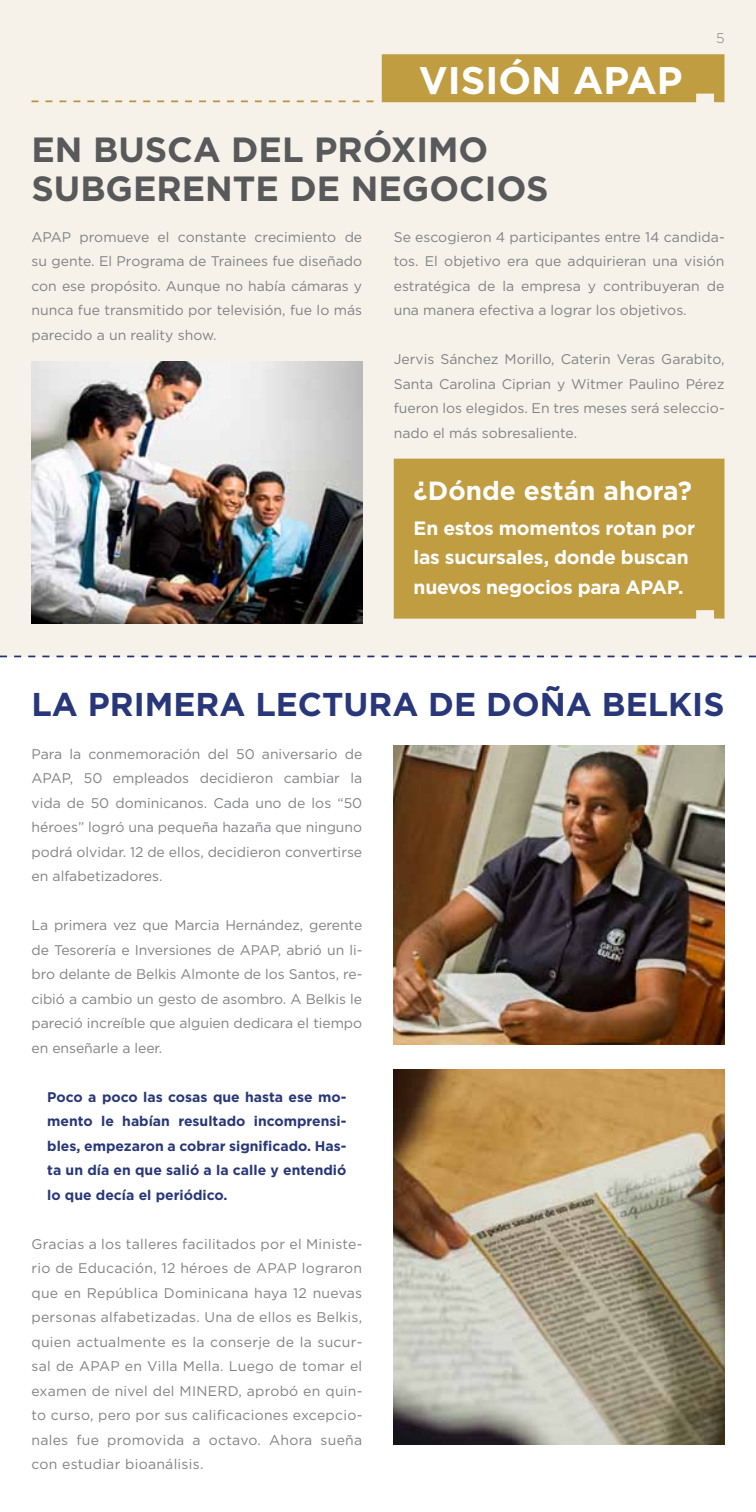
<style>
.page{position:relative;width:756px;height:1512px;background:#fff}
.page>*{position:absolute;margin:0;border:0;box-sizing:border-box;transform-origin:0 0}
.t1{font:700 38.5px "Gotham";color:#fff}
.t2{font:700 35px/38.5px "Gotham";color:#58595b}
.t3{font:700 32.9px "Gotham";color:#283779}
.t4{font:700 26.25px "Gotham";color:#fff}
.t5{font:700 19.25px/29.8px "Gotham";letter-spacing:-.015em;color:#fff}
.t6{font:14px/24.5px "Gotham";color:#808285;text-align:justify}
.t7{font:700 14px/24.5px "Gotham";color:#283779;text-align:justify}
.t8{font:300 14px "Gotham";color:#808285}
</style>
<div class="page">
<div style="left:0;top:0;width:756px;height:656px;background:#f7f2e9"></div>
<div style="left:382px;top:54px;width:342px;height:48px;background:#c19d42"></div>
<svg style="left:32px;top:100px;width:342px;height:2px"></svg>
<img style="left:32px;top:362px;width:330px;height:262px">
<div style="left:394px;top:459px;width:330px;height:160px;background:#c19d42"></div>
<img style="left:394px;top:1069px;width:330px;height:376px">
<img style="left:394px;top:745px;width:330px;height:299px">
<svg style="left:0;top:656px;width:756px;height:1px"></svg>
<h1 class="t1" style="left:419px;top:54px;width:265px">VISIÓN APAP</h1>
<h2 class="t2" style="left:32px;top:130px;width:519px">EN BUSCA DEL PRÓXIMO<br>SUBGERENTE DE NEGOCIOS</h2>
<p class="t8" style="left:716px;top:29px;width:10px">5</p>
<p class="t6" style="left:32px;top:224px;width:332px">APAP promueve el constante crecimiento de su gente. El Programa de Trainees fue diseñado con ese propósito. Aunque no había cámaras y nunca fue transmitido por televisión, fue lo más parecido a un reality show.</p>
<p class="t6" style="left:394px;top:224px;width:332px">Se escogieron 4 participantes entre 14 candida&shy;tos. El objetivo era que adquirieran una visión estratégica de la empresa y contribuyeran de una manera efectiva a lograr los objetivos.</p>
<p class="t6" style="left:394px;top:347px;width:332px">Jervis Sánchez Morillo, Caterin Veras Garabito, Santa Carolina Ciprian y Witmer Paulino Pérez fueron los elegidos. En tres meses será seleccio&shy;nado el más sobresaliente.</p>
<h3 class="t4" style="left:414px;top:473px;width:280px">¿Dónde están ahora?</h3>
<h3 class="t5" style="left:414px;top:513px;width:283px">En estos momentos rotan por las sucursales, donde buscan nuevos negocios para APAP.</h3>
<h3 class="t3" style="left:32px;top:682px;width:695px">LA PRIMERA LECTURA DE DOÑA BELKIS</h3>
<p class="t6" style="left:32px;top:741px;width:332px">Para la conmemoración del 50 aniversario de APAP, 50 empleados decidieron cambiar la vida de 50 dominicanos. Cada uno de los “50 héroes” logró una pequeña hazaña que ninguno podrá olvidar. 12 de ellos, decidieron convertirse en alfabetizadores.</p>
<p class="t6" style="left:32px;top:913px;width:332px">La primera vez que Marcia Hernández, gerente de Tesorería e Inversiones de APAP, abrió un li&shy;bro delante de Belkis Almonte de los Santos, re&shy;cibió a cambio un gesto de asombro. A Belkis le pareció increíble que alguien dedicara el tiempo en enseñarle a leer.</p>
<p class="t7" style="left:47px;top:1084px;width:301px">Poco a poco las cosas que hasta ese mo&shy;mento le habían resultado incomprensi&shy;bles, empezaron a cobrar significado. Has&shy;ta un día en que salió a la calle y entendió lo que decía el periódico.</p>
<p class="t6" style="left:32px;top:1231px;width:333px">Gracias a los talleres facilitados por el Ministe&shy;rio de Educación, 12 héroes de APAP lograron que en República Dominicana haya 12 nuevas personas alfabetizadas. Una de ellos es Belkis, quien actualmente es la conserje de la sucur&shy;sal de APAP en Villa Mella. Luego de tomar el examen de nivel del MINERD, aprobó en quin&shy;to curso, pero por sus calificaciones excepcio&shy;nales fue promovida a octavo. Ahora sueña con estudiar bioanálisis.</p>
</div>
